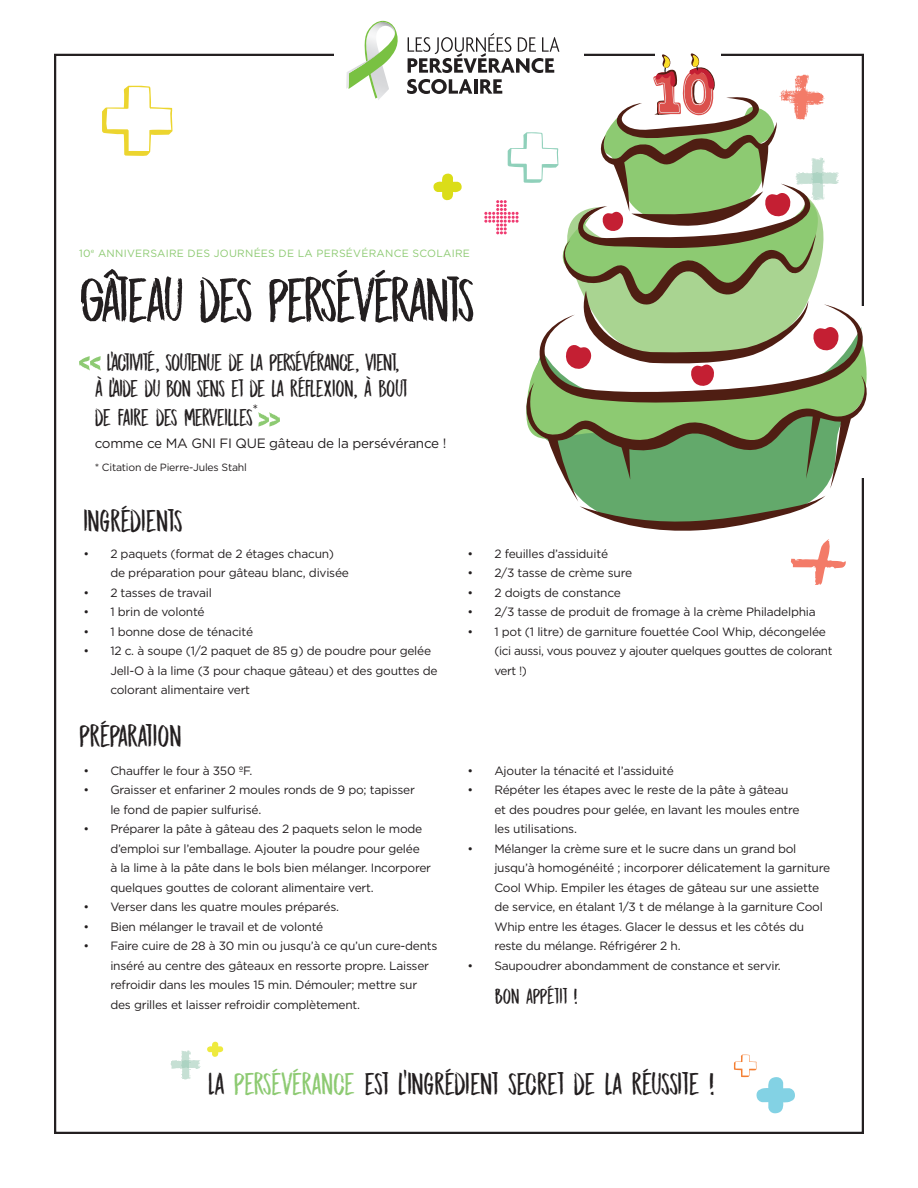
<style>
.page{position:relative;width:918px;height:1188px;background:#fff}
.page>*{position:absolute;margin:0;border:0;box-sizing:border-box;transform-origin:0 0}
.t1{font:62.7px "DK Midnight Chalker";letter-spacing:-.07em;color:#231f20}
.t2{font:31.5px "DK Midnight Chalker";letter-spacing:-.04em;color:#231f20}
.t3{font:24.3px/26.2px "DK Midnight Chalker";letter-spacing:-.05em;color:#231f20;text-align:center}
.t4{font:22.05px "DK Midnight Chalker";letter-spacing:-.03em;color:#231f20}
.t5{font:13.5px "Gotham";letter-spacing:-.02em;color:#231f20}
.t6{font:12px/19.5px "Gotham";letter-spacing:-.02em;color:#231f20}
.t7{font:10.5px "Gotham";letter-spacing:.025em;color:#8dca72}
.t8{font:10.5px "Gotham";letter-spacing:-.02em;color:#231f20}
.s1{color:#8dca72}
</style>
<div class="page">
<svg style="left:346px;top:21px;width:52px;height:78px"></svg>
<svg style="left:734px;top:1055px;width:61px;height:59px"></svg>
<svg style="left:102px;top:86px;width:71px;height:70px"></svg>
<svg style="left:207px;top:1041px;width:16px;height:16px"></svg>
<svg style="left:791px;top:539px;width:55px;height:46px"></svg>
<svg style="left:171px;top:1051px;width:29px;height:29px"></svg>
<svg style="left:79px;top:356px;width:22px;height:15px"></svg>
<svg style="left:258px;top:412px;width:22px;height:15px"></svg>
<svg style="left:407px;top:33px;width:460px;height:499px"></svg>
<p class="t7" style="left:79px;top:247px;width:392px">10<sup>e</sup> ANNIVERSAIRE DES JOURNÉES DE LA PERSÉVÉRANCE SCOLAIRE</p>
<h1 class="t1" style="left:79px;top:266px;width:398px">GÂTEAU DES PERSÉVÉRANTS</h1>
<h3 class="t3" style="left:95px;top:349px;width:315px">L’ACTIVITÉ, SOUTENUE DE LA PERSÉVÉRANCE, VIENT,<br>À L’AIDE DU BON SENS ET DE LA RÉFLEXION, À BOUT</h3>
<h3 class="t3" style="left:95px;top:405px;width:160px">DE FAIRE DES MERVEILLES</h3>
<p class="t5" style="left:253px;top:402px;width:7px">*</p>
<p class="t5" style="left:95px;top:436px;width:353px">comme ce MA GNI FI QUE gâteau de la persévérance !</p>
<p class="t8" style="left:95px;top:461px;width:154px">* Citation de Pierre-Jules Stahl</p>
<h2 class="t2" style="left:83px;top:503px;width:101px">INGRÉDIENTS</h2>
<p class="t6" style="left:110px;top:544px;width:240px;text-indent:-27px">• 2 paquets (format de 2 étages chacun) de préparation pour gâteau blanc, divisée</p>
<p class="t6" style="left:83px;top:583px;width:130px">• 2 tasses de travail</p>
<p class="t6" style="left:83px;top:602px;width:123px">• 1 brin de volonté</p>
<p class="t6" style="left:83px;top:622px;width:171px">• 1 bonne dose de ténacité</p>
<p class="t6" style="left:110px;top:641px;width:329px;text-indent:-27px">• 12 c. à soupe (1/2 paquet de 85 g) de poudre pour gelée<br>Jell-O à la lime (3 pour chaque gâteau) et des gouttes de colorant alimentaire vert</p>
<h2 class="t2" style="left:79px;top:718px;width:104px">PRÉPARATION</h2>
<p class="t6" style="left:83px;top:760px;width:171px">• Chauffer le four à 350 ºF.</p>
<p class="t6" style="left:110px;top:780px;width:306px;text-indent:-27px">• Graisser et enfariner 2 moules ronds de 9 po; tapisser le fond de papier sulfurisé.</p>
<p class="t6" style="left:110px;top:819px;width:322px;text-indent:-27px">• Préparer la pâte à gâteau des 2 paquets selon le mode d’emploi sur l’emballage. Ajouter la poudre pour gelée<br>à la lime à la pâte dans le bols bien mélanger. Incorporer quelques gouttes de colorant alimentaire vert.</p>
<p class="t6" style="left:83px;top:897px;width:257px">• Verser dans les quatre moules préparés.</p>
<p class="t6" style="left:83px;top:916px;width:242px">• Bien mélanger le travail et de volonté</p>
<p class="t6" style="left:110px;top:936px;width:329px;text-indent:-27px">• Faire cuire de 28 à 30 min ou jusqu’à ce qu’un cure-dents inséré au centre des gâteaux en ressorte propre. Laisser refroidir dans les moules 15 min. Démouler; mettre sur des grilles et laisser refroidir complètement.</p>
<p class="t6" style="left:467px;top:544px;width:142px">• 2 feuilles d’assiduité</p>
<p class="t6" style="left:467px;top:563px;width:166px">• 2/3 tasse de crème sure</p>
<p class="t6" style="left:467px;top:583px;width:155px">• 2 doigts de constance</p>
<p class="t6" style="left:467px;top:602px;width:350px">• 2/3 tasse de produit de fromage à la crème Philadelphia</p>
<p class="t6" style="left:494px;top:622px;width:340px;text-indent:-27px">• 1 pot (1 litre) de garniture fouettée Cool Whip, décongelée (ici aussi, vous pouvez y ajouter quelques gouttes de colorant vert !)</p>
<p class="t6" style="left:467px;top:760px;width:208px">• Ajouter la ténacité et l’assiduité</p>
<p class="t6" style="left:494px;top:780px;width:307px;text-indent:-27px">• Répéter les étapes avec le reste de la pâte à gâteau et des poudres pour gelée, en lavant les moules entre les utilisations.</p>
<p class="t6" style="left:494px;top:838px;width:337px;text-indent:-27px">• Mélanger la crème sure et le sucre dans un grand bol jusqu’à homogénéité ; incorporer délicatement la garniture Cool Whip. Empiler les étages de gâteau sur une assiette de service, en étalant 1/3 t de mélange à la garniture Cool Whip entre les étages. Glacer le dessus et les côtés du reste du mélange. Réfrigérer 2 h.</p>
<p class="t6" style="left:467px;top:955px;width:315px">• Saupoudrer abondamment de constance et servir.</p>
<h3 class="t4" style="left:495px;top:984px;width:84px">BON APPÉTIT !</h3>
<h2 class="t2" style="left:208px;top:1067px;width:508px">LA <span class="s1">PERSÉVÉRANCE</span> EST L’INGRÉDIENT SECRET DE LA RÉUSSITE !</h2>
</div>
